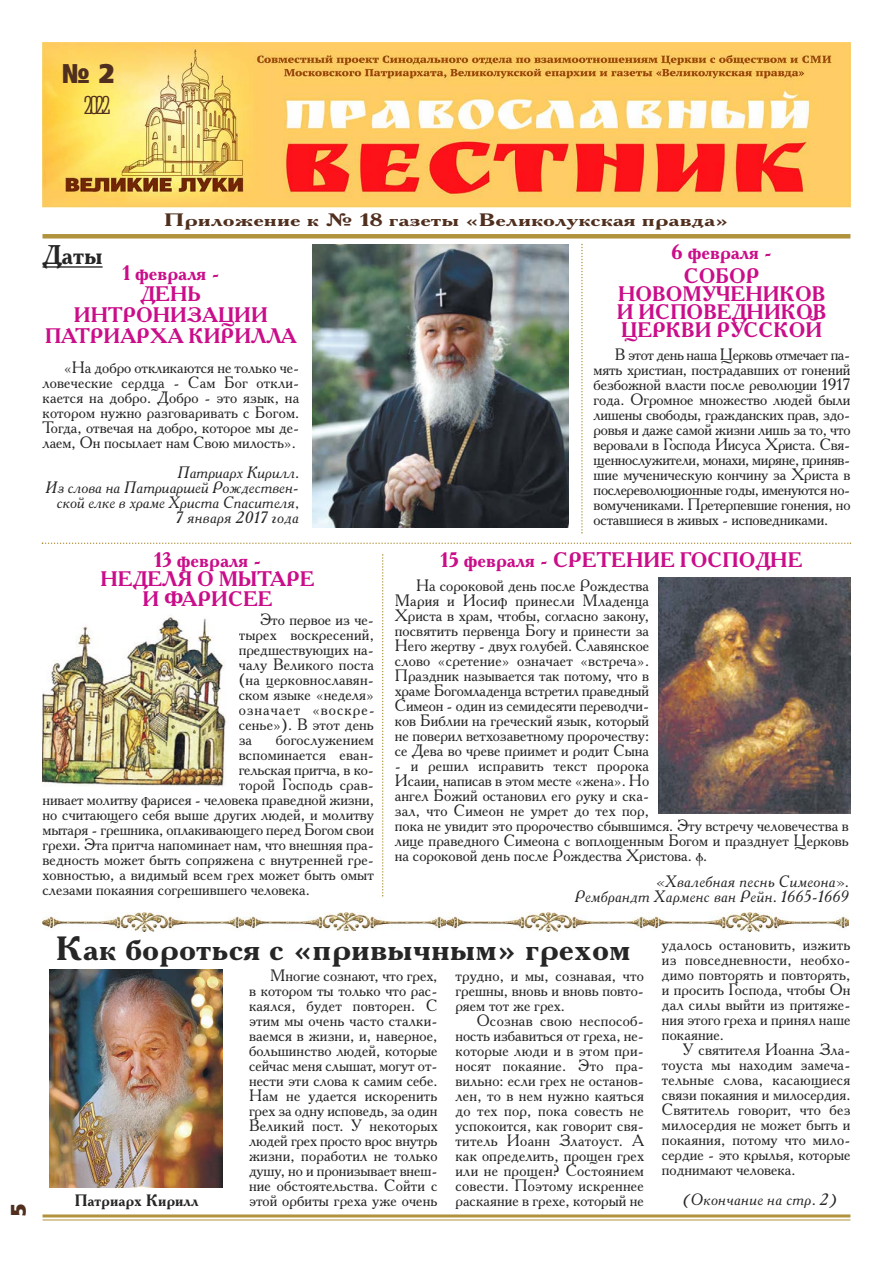
<style>
.page{position:relative;width:893px;height:1263px;background:#fff}
.page>*{position:absolute;margin:0;border:0;box-sizing:border-box;transform-origin:0 0}
.t1{font:700 33.6px "Academy C";color:#272627;scale:1.11 1}
.t2{font:700 27px "Academy C";color:#272627}
.t3{font:800 27px "Core Sans N 85";color:#502f1e}
.t4{font:24px "Corki";color:#502f1e}
.t5{font:700 21px/21px "Academy C";color:#ca0d89;text-align:center}
.t6{font:800 21px "Core Sans N 85";color:#502f1e}
.t7{font:700 18px "Academy C";color:#502f1e;scale:1.44 1}
.t8{font:16.5px/15px "Academy C";color:#272627;text-align:justify}
.t9{font:italic 16.5px/15px "Academy C";color:#272627;text-align:right}
.t10{font:700 16.5px "Academy C";color:#272627}
.s1{font-family:"Evangelie";font-size:12px}
</style>
<div class="page">
<hr style="left:43px;top:1214px;width:807px;height:3px;background:#b2933d">
<hr style="left:43px;top:1219px;width:807px;height:1px;background:#b2933d">
<img style="left:43px;top:43px;width:807px;height:164px">
<img style="left:43px;top:912px;width:402px;height:19px">
<img style="left:447px;top:912px;width:402px;height:19px">
<svg style="left:648px;top:912px;width:1px;height:19px"></svg>
<div style="left:43px;top:234px;width:807px;height:5px;background:#b2933d"></div>
<img style="left:49px;top:969px;width:174px;height:218px">
<hr style="left:43px;top:266px;width:60px;height:2px;background:#272627">
<img style="left:312px;top:244px;width:256px;height:283px">
<img style="left:43px;top:615px;width:183px;height:172px">
<img style="left:658px;top:577px;width:192px;height:237px">
<svg style="left:42px;top:542px;width:809px;height:2px"></svg>
<svg style="left:382px;top:554px;width:1px;height:342px"></svg>
<svg style="left:581px;top:244px;width:2px;height:289px"></svg>
<h2 class="t3" style="left:61px;top:56px;width:56px">№ 2</h2>
<h3 class="t4" style="left:84px;top:91px;width:29px">2022</h3>
<p class="t6" style="left:5px;top:1217px;width:15px;rotate:-90deg">5</p>
<p class="t7" style="left:164px;top:209px;width:394px">Приложение к № 18 газеты «Великолукская правда»</p>
<h2 class="t2" style="left:43px;top:239px;width:62px">Даты</h2>
<p class="t5" style="left:45px;top:262px;width:253px">1 февраля -<br>ДЕНЬ<br>ИНТРОНИЗАЦИИ<br>ПАТРИАРХА КИРИЛЛА</p>
<p class="t8" style="left:43px;top:360px;width:258px;text-indent:21px">«На добро откликаются не только че&shy;ловеческие сердца - Сам Бог откли&shy;кается на добро. Добро - это язык, на котором нужно разговаривать с Богом.<br>Тогда, отвечая на добро, которое мы де&shy;лаем, Он посылает нам Свою милость».</p>
<p class="t9" style="left:45px;top:465px;width:255px">Патриарх Кирилл.<br>Из слова на Патриаршей Рождествен&shy;ской елке в храме Христа Спасителя,<br>7 января 2017 года</p>
<p class="t5" style="left:100px;top:550px;width:216px;line-height:19.5px">13 февраля -<br>НЕДЕЛЯ О МЫТАРЕ<br>И ФАРИСЕЕ</p>
<p class="t8" style="left:239px;top:612px;width:138px;text-indent:21px">Это первое из че&shy;тырех воскресений, предшествующих на&shy;чалу Великого поста (на церковнославян&shy;ском языке «неделя» означает «воскре&shy;сенье»). В этот день за</p>
<p class="t8" style="left:276px;top:732px;width:100px">богослужением</p>
<p class="t8" style="left:239px;top:747px;width:137px">вспоминается еван-</p>
<p class="t8" style="left:239px;top:762px;width:137px">гельская притча, в ко-</p>
<p class="t8" style="left:239px;top:777px;width:137px">торой Господь срав-</p>
<p class="t8" style="left:43px;top:792px;width:333px">нивает молитву фарисея - человека праведной жизни,</p>
<p class="t8" style="left:43px;top:807px;width:333px">но считающего себя выше других людей, и молитву</p>
<p class="t8" style="left:43px;top:822px;width:333px">мытаря - грешника, оплакивающего перед Богом свои</p>
<p class="t8" style="left:43px;top:837px;width:333px">грехи. Эта притча напоминает нам, что внешняя пра-</p>
<p class="t8" style="left:43px;top:852px;width:333px">ведность может быть сопряжена с внутренней гре-</p>
<p class="t8" style="left:43px;top:867px;width:333px">ховностью, а видимый всем грех может быть омыт</p>
<p class="t8" style="left:43px;top:882px;width:269px">слезами покаяния согрешившего человека.</p>
<p class="t5" style="left:671px;top:240px;width:103px;line-height:24px">6 февраля -<br>СОБОР</p>
<p class="t5" style="left:617px;top:285px;width:211px;line-height:18px;text-align:justify">НОВОМУЧЕНИКОВ И ИСПОВЕДНИКОВ ЦЕРКВИ РУССКОЙ</p>
<p class="t8" style="left:594px;top:347px;width:258px;text-indent:21px">В этот день наша Церковь отмечает па&shy;мять христиан, пострадавших от гонений безбожной власти после революции 1917 года. Огромное множество людей были лишены свободы, гражданских прав, здо&shy;ровья и даже самой жизни лишь за то, что веровали в Господа Иисуса Христа. Свя&shy;щеннослужители, монахи, миряне, приняв&shy;шие мученическую кончину за Христа в послереволюционные годы, именуются но&shy;вомучениками. Претерпевшие гонения, но оставшиеся в живых - исповедниками.</p>
<p class="t5" style="left:440px;top:549px;width:364px">15 февраля - СРЕТЕНИЕ ГОСПОДНЕ</p>
<p class="t8" style="left:395px;top:578px;width:256px;text-indent:21px">На сороковой день после Рождества Мария и Иосиф принесли Младенца Христа в храм, чтобы, согласно закону, посвятить первенца Богу и принести за Него жертву - двух голубей. Славянское слово «сретение» означает «встреча».<br>Праздник называется так потому, что в храме Богомладенца встретил праведный Симеон - один из семидесяти переводчи&shy;ков Библии на греческий язык, который не поверил ветхозаветному пророчеству: се Дева во чреве приимет и родит Сына</p>
<p class="t8" style="left:395px;top:758px;width:456px;text-align:left">- и решил исправить текст пророка<br>Исаии, написав в этом месте «жена». Но<br>ангел Божий остановил его руку и ска-<br>зал, что Симеон не умрет до тех пор,<br>пока не увидит это пророчество сбывшимся. Эту встречу человечества в лице праведного Симеона с воплощенным Богом и празднует Церковь на сороковой день после Рождества Христова. <span class="s1">ф</span>.</p>
<p class="t9" style="left:575px;top:873px;width:276px">«Хвалебная песнь Симеона».<br>Рембрандт Харменс ван Рейн. 1665-1669</p>
<h1 class="t1" style="left:56px;top:928px;width:519px">Как бороться с «привычным» грехом</h1>
<p class="t10" style="left:75px;top:1191px;width:126px">Патриарх Кирилл</p>
<p class="t8" style="left:249px;top:967px;width:190px;text-indent:21px">Многие сознают, что грех, в котором ты только что рас&shy;каялся, будет повторен. С этим мы очень часто сталки&shy;ваемся в жизни, и, наверное, большинство людей, которые сейчас меня слышат, могут от&shy;нести эти слова к самим себе.<br>Нам не удается искоренить грех за одну исповедь, за один Великий пост. У некоторых людей грех просто врос внутрь жизни, поработил не только душу, но и пронизывает внеш&shy;ние обстоятельства. Сойти с этой орбиты греха уже очень</p>
<p class="t8" style="left:455px;top:967px;width:190px">трудно, и мы, сознавая, что грешны, вновь и вновь повто&shy;ряем тот же грех.</p>
<p class="t8" style="left:455px;top:1012px;width:190px;text-indent:21px">Осознав свою неспособ&shy;ность избавиться от греха, не&shy;которые люди и в этом при&shy;носят покаяние. Это пра&shy;вильно: если грех не останов&shy;лен, то в нем нужно каяться до тех пор, пока совесть не успокоится, как говорит свя&shy;титель Иоанн Златоуст. А как определить, прощен грех или не прощен? Состоянием совести. Поэтому искреннее раскаяние в грехе, который не</p>
<p class="t8" style="left:662px;top:937px;width:190px">удалось остановить, изжить из повседневности, необхо&shy;димо повторять и повторять, и просить Господа, чтобы Он дал силы выйти из притяже&shy;ния этого греха и принял наше покаяние.</p>
<p class="t8" style="left:662px;top:1042px;width:190px;text-indent:21px">У святителя Иоанна Зла&shy;тоуста мы находим замеча&shy;тельные слова, касающиеся связи покаяния и милосердия.<br>Святитель говорит, что без милосердия не может быть и покаяния, потому что мило&shy;сердие - это крылья, которые поднимают человека.</p>
<p class="t9" style="left:683px;top:1192px;width:155px">(Окончание на стр. 2)</p>
</div>
